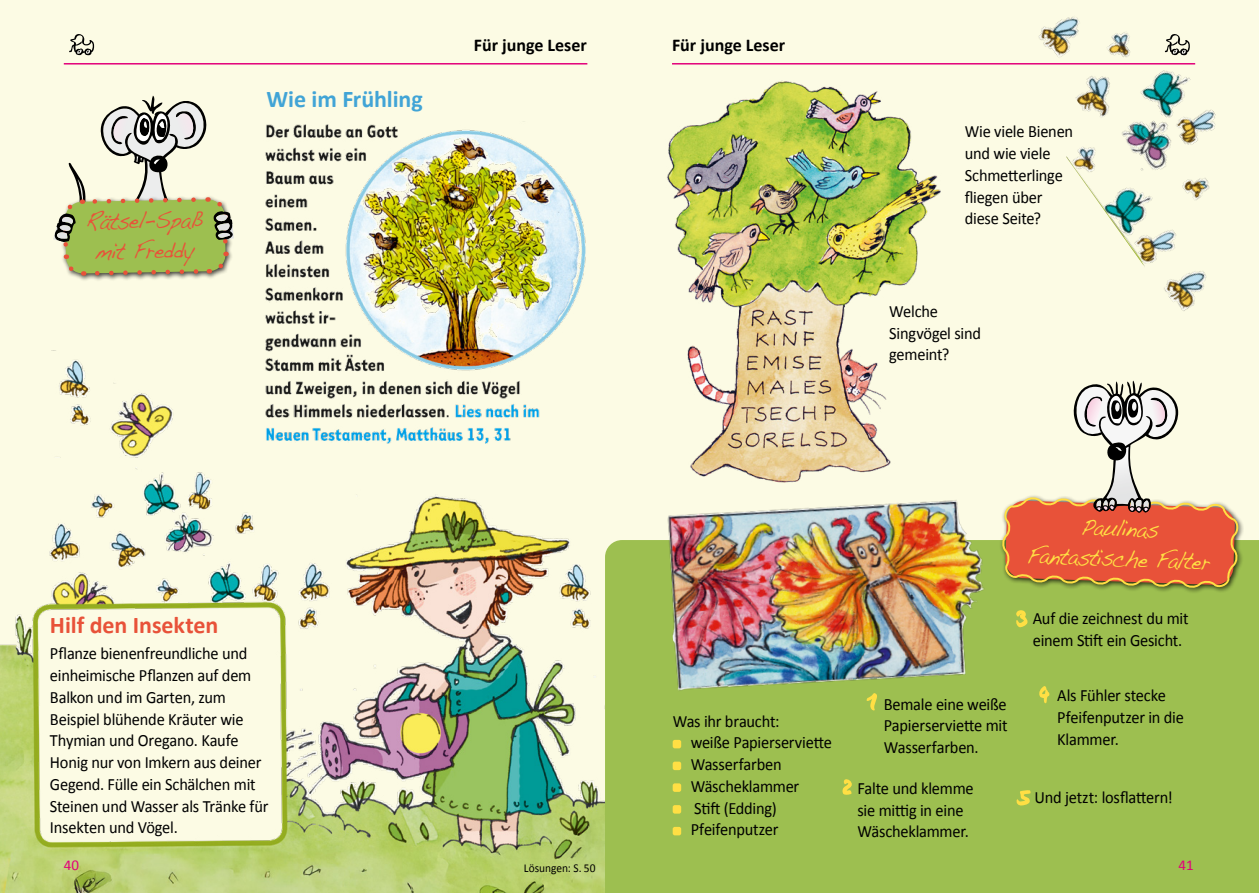
<style>
.page{position:relative;width:1259px;height:893px;background:#fcfbe4}
.page>*{position:absolute;margin:0;border:0;box-sizing:border-box;transform-origin:0 0}
.t1{font:24px/30px "Handwriting Dakota";color:#ffdf44;text-align:center;scale:.85 1}
.t2{font:24px/30px "Handwriting Dakota";color:#e85239;text-align:center;scale:.85 1}
.t3{font:700 24px "Calibri";letter-spacing:-.005em;color:#e85239}
.t4{font:700 24px "Calibri";letter-spacing:-.005em;color:#41a4d6}
.t5{font:700 18px "Calibri";color:#000}
.t6{font:17.25px/21.8px "Calibri";letter-spacing:-.015em;color:#000;scale:.95 1}
.t7{font:15px "Calibri";color:#e2007a}
.t8{font:12px "Calibri";color:#000;scale:.95 1}
</style>
<div class="page">
<img style="left:0;top:468px;width:605px;height:425px">
<img style="left:59px;top:359px;width:114px;height:98px">
<img style="left:1038px;top:17px;width:178px;height:294px">
<img style="left:667px;top:80px;width:274px;height:403px">
<div style="left:605px;top:540px;width:654px;height:353px;background:#9dbf50"></div>
<svg style="left:1015px;top:609px;width:13px;height:19px"></svg>
<div style="left:672px;top:740px;width:9px;height:8px;background:#ffdf44;border-radius:2px"></div>
<div style="left:672px;top:762px;width:9px;height:8px;background:#ffdf44;border-radius:2px"></div>
<div style="left:672px;top:783px;width:9px;height:9px;background:#ffdf44;border-radius:2px"></div>
<div style="left:672px;top:805px;width:9px;height:9px;background:#ffdf44;border-radius:2px"></div>
<div style="left:672px;top:827px;width:9px;height:8px;background:#ffdf44;border-radius:2px"></div>
<svg style="left:866px;top:707px;width:14px;height:4px"></svg>
<svg style="left:842px;top:778px;width:10px;height:17px"></svg>
<div style="left:999px;top:494px;width:245px;height:99px;background:#000;opacity:.75"></div>
<svg style="left:999px;top:381px;width:242px;height:209px"></svg>
<div style="left:60px;top:195px;width:173px;height:87px;background:#000;opacity:.75"></div>
<svg style="left:53px;top:96px;width:178px;height:182px"></svg>
<svg style="left:1037px;top:686px;width:12px;height:17px"></svg>
<svg style="left:1015px;top:790px;width:16px;height:16px"></svg>
<img style="left:231px;top:124px;width:355px;height:320px">
<img style="left:662px;top:500px;width:333px;height:207px">
<hr style="left:64px;top:63px;width:523px;height:2px;background:#e2007a">
<hr style="left:672px;top:63px;width:523px;height:2px;background:#e2007a">
<svg style="left:69px;top:34px;width:26px;height:22px"></svg>
<svg style="left:1164px;top:31px;width:26px;height:25px"></svg>
<h1 class="t2" style="left:85px;top:206px;width:139px;rotate:-1deg">Rätsel-Spaß mit Freddy</h1>
<h1 class="t4" style="left:266px;top:82px;width:158px">Wie im Frühling</h1>
<p class="t5" style="left:474px;top:32px;width:115px">Für junge Leser</p>
<p class="t5" style="left:672px;top:32px;width:115px">Für junge Leser</p>
<p class="t6" style="left:964px;top:120px;width:116px">Wie viele Bienen und wie viele<br>Schmetterlinge fliegen über diese Seite?</p>
<p class="t6" style="left:889px;top:300px;width:98px">Welche<br>Singvögel sind gemeint?</p>
<h1 class="t1" style="left:1028px;top:510px;width:217px;rotate:2deg">Paulinas<br>Fantastische Falter</h1>
<p class="t6" style="left:1033px;top:607px;width:165px">Auf die zeichnest du mit einem Stift ein Gesicht.</p>
<h1 class="t3" style="left:50px;top:608px;width:170px">Hilf den Insekten</h1>
<p class="t6" style="left:50px;top:642px;width:231px">Pflanze bienenfreundliche und einheimische Pflanzen auf dem<br>Balkon und im Garten, zum<br>Beispiel blühende Kräuter wie<br>Thymian und Oregano. Kaufe<br>Honig nur von Imkern aus deiner<br>Gegend. Fülle ein Schälchen mit<br>Steinen und Wasser als Tränke für<br>Insekten und Vögel.</p>
<p class="t7" style="left:64px;top:855px;width:17px">40</p>
<p class="t7" style="left:1178px;top:855px;width:17px">41</p>
<p class="t6" style="left:1057px;top:684px;width:135px">Als Fühler stecke<br>Pfeifenputzer in die<br>Klammer.</p>
<p class="t6" style="left:884px;top:692px;width:132px;text-align:justify">Bemale eine weiße Papierserviette mit Wasserfarben.</p>
<p class="t6" style="left:690px;top:709px;width:150px;text-indent:-18px">Was ihr braucht:<br>weiße Papierserviette<br>Wasserfarben<br>Wäscheklammer<br>Stift (Edding)<br>Pfeifenputzer</p>
<p class="t6" style="left:857px;top:777px;width:124px">Falte und klemme sie mittig in eine<br>Wäscheklammer.</p>
<p class="t6" style="left:1034px;top:786px;width:147px">Und jetzt: losflattern!</p>
<p class="t8" style="left:524px;top:859px;width:77px">Lösungen: S. 50</p>
</div>
